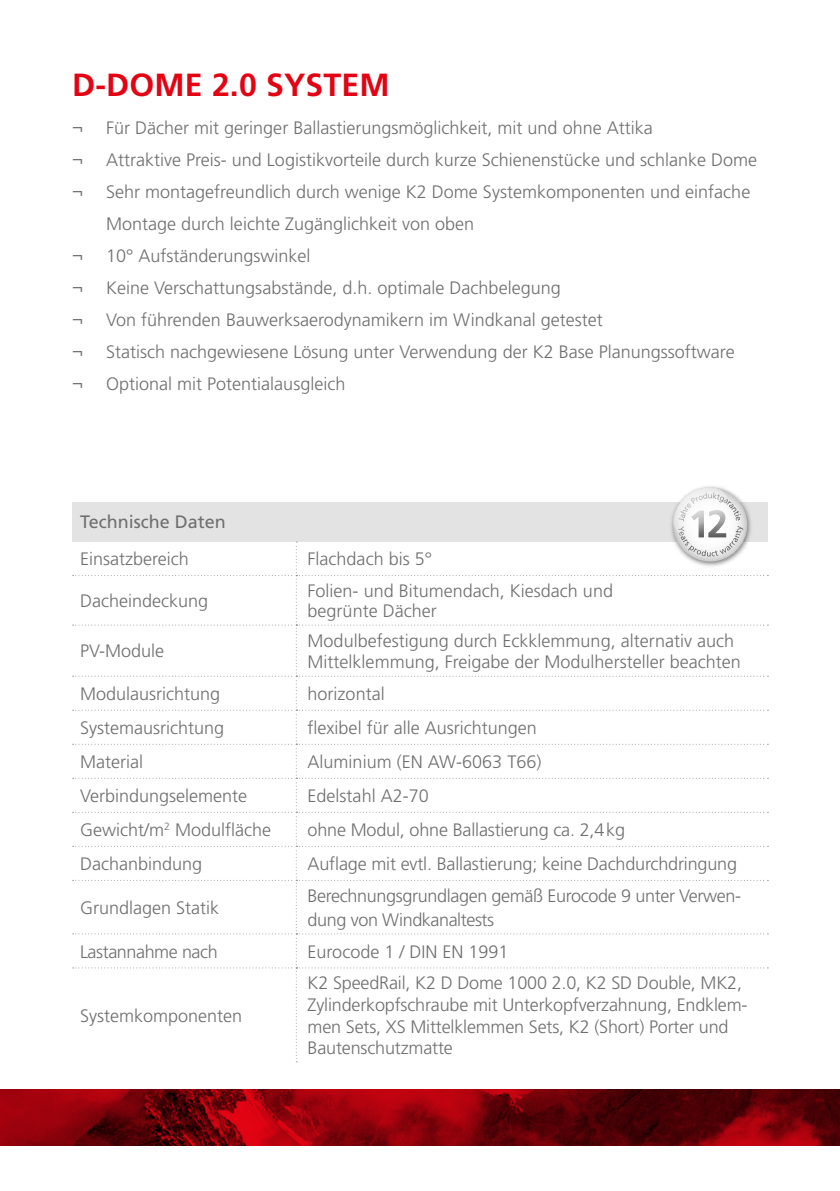
<style>
.page{position:relative;width:840px;height:1191px;background:#fff}
.page>*{position:absolute;margin:0;border:0;box-sizing:border-box;transform-origin:0 0}
.t1{font:700 32px "Frutiger LT Std";letter-spacing:.005em;color:#e30413}
.t2{font:300 18px/21.6px "Frutiger LT Std";color:#6f6f6f}
.t3{font:300 18px/24px "Frutiger LT Std";letter-spacing:-.02em;color:#6f6f6f}
.t4{font:18px "Frutiger LT Std";color:#6f6f6f}
.t5{font:300 18px "Frutiger LT Std";letter-spacing:-.025em;color:#6f6f6f}
</style>
<div class="page">
<svg style="left:0;top:1089px;width:839px;height:56px;background:#790109"></svg>
<svg style="left:72px;top:487px;width:696px;height:575px"></svg>
<h1 class="t1" style="left:72px;top:66px;width:319px">D-DOME 2.0 SYSTEM</h1>
<p class="t2" style="left:72px;top:117px;width:12px">¬</p>
<p class="t2" style="left:106px;top:117px;width:548px">Für Dächer mit geringer Ballastierungsmöglichkeit, mit und ohne Attika</p>
<p class="t2" style="left:72px;top:149px;width:12px">¬</p>
<p class="t2" style="left:106px;top:149px;width:652px">Attraktive Preis- und Logistikvorteile durch kurze Schienenstücke und schlanke Dome</p>
<p class="t2" style="left:72px;top:181px;width:12px">¬</p>
<p class="t2" style="left:106px;top:176px;width:645px;line-height:32px">Sehr montagefreundlich durch wenige K2 Dome Systemkomponenten und einfache<br>Montage durch leichte Zugänglichkeit von oben</p>
<p class="t2" style="left:72px;top:245px;width:12px">¬</p>
<p class="t2" style="left:106px;top:245px;width:206px">10° Aufständerungswinkel</p>
<p class="t2" style="left:72px;top:277px;width:12px">¬</p>
<p class="t2" style="left:106px;top:277px;width:456px">Keine Verschattungsabstände, d.h. optimale Dachbelegung</p>
<p class="t2" style="left:72px;top:309px;width:12px">¬</p>
<p class="t2" style="left:106px;top:309px;width:498px">Von führenden Bauwerksaerodynamikern im Windkanal getestet</p>
<p class="t2" style="left:72px;top:341px;width:12px">¬</p>
<p class="t2" style="left:106px;top:341px;width:629px">Statisch nachgewiesene Lösung unter Verwendung der K2 Base Planungssoftware</p>
<p class="t2" style="left:72px;top:373px;width:12px">¬</p>
<p class="t2" style="left:106px;top:373px;width:241px">Optional mit Potentialausgleich</p>
<p class="t4" style="left:80px;top:511px;width:147px">Technische Daten</p>
<p class="t2" style="left:80px;top:548px;width:110px">Einsatzbereich</p>
<p class="t2" style="left:307px;top:548px;width:126px">Flachdach bis 5°</p>
<p class="t2" style="left:80px;top:590px;width:130px">Dacheindeckung</p>
<p class="t2" style="left:307px;top:581px;width:307px;line-height:20px">Folien- und Bitumendach, Kiesdach und begrünte Dächer</p>
<p class="t2" style="left:80px;top:640px;width:86px">PV-Module</p>
<p class="t2" style="left:307px;top:630px;width:434px">Modulbefestigung durch Eckklemmung, alternativ auch<br>Mittelklemmung, Freigabe der Modulhersteller beachten</p>
<p class="t2" style="left:80px;top:683px;width:142px">Modulausrichtung</p>
<p class="t2" style="left:307px;top:683px;width:79px">horizontal</p>
<p class="t2" style="left:80px;top:717px;width:145px">Systemausrichtung</p>
<p class="t2" style="left:307px;top:717px;width:231px">flexibel für alle Ausrichtungen</p>
<p class="t2" style="left:80px;top:751px;width:64px">Material</p>
<p class="t2" style="left:307px;top:751px;width:235px">Aluminium (EN AW-6063 T66)</p>
<p class="t2" style="left:80px;top:785px;width:169px">Verbindungselemente</p>
<p class="t2" style="left:307px;top:785px;width:123px">Edelstahl A2-70</p>
<p class="t2" style="left:80px;top:819px;width:192px">Gewicht/m<sup>2</sup> Modulfläche</p>
<p class="t2" style="left:307px;top:819px;width:319px">ohne Modul, ohne Ballastierung ca. 2,4kg</p>
<p class="t2" style="left:80px;top:853px;width:124px">Dachanbindung</p>
<p class="t2" style="left:307px;top:853px;width:431px">Auflage mit evtl. Ballastierung; keine Dachdurchdringung</p>
<p class="t2" style="left:80px;top:897px;width:141px">Grundlagen Statik</p>
<p class="t3" style="left:307px;top:884px;width:435px">Berechnungsgrundlagen gemäß Eurocode 9 unter Verwen&shy;dung von Windkanaltests</p>
<p class="t5" style="left:80px;top:941px;width:139px">Lastannahme nach</p>
<p class="t2" style="left:307px;top:941px;width:202px">Eurocode 1 / DIN EN 1991</p>
<p class="t2" style="left:80px;top:1005px;width:164px">Systemkomponenten</p>
<p class="t2" style="left:307px;top:972px;width:441px">K2 SpeedRail, K2 D Dome 1000 2.0, K2 SD Double, MK2, Zylinderkopfschraube mit Unterkopfverzahnung, Endklem&shy;men Sets, XS Mittelklemmen Sets, K2 (Short) Porter und Bautenschutzmatte</p>
</div>
